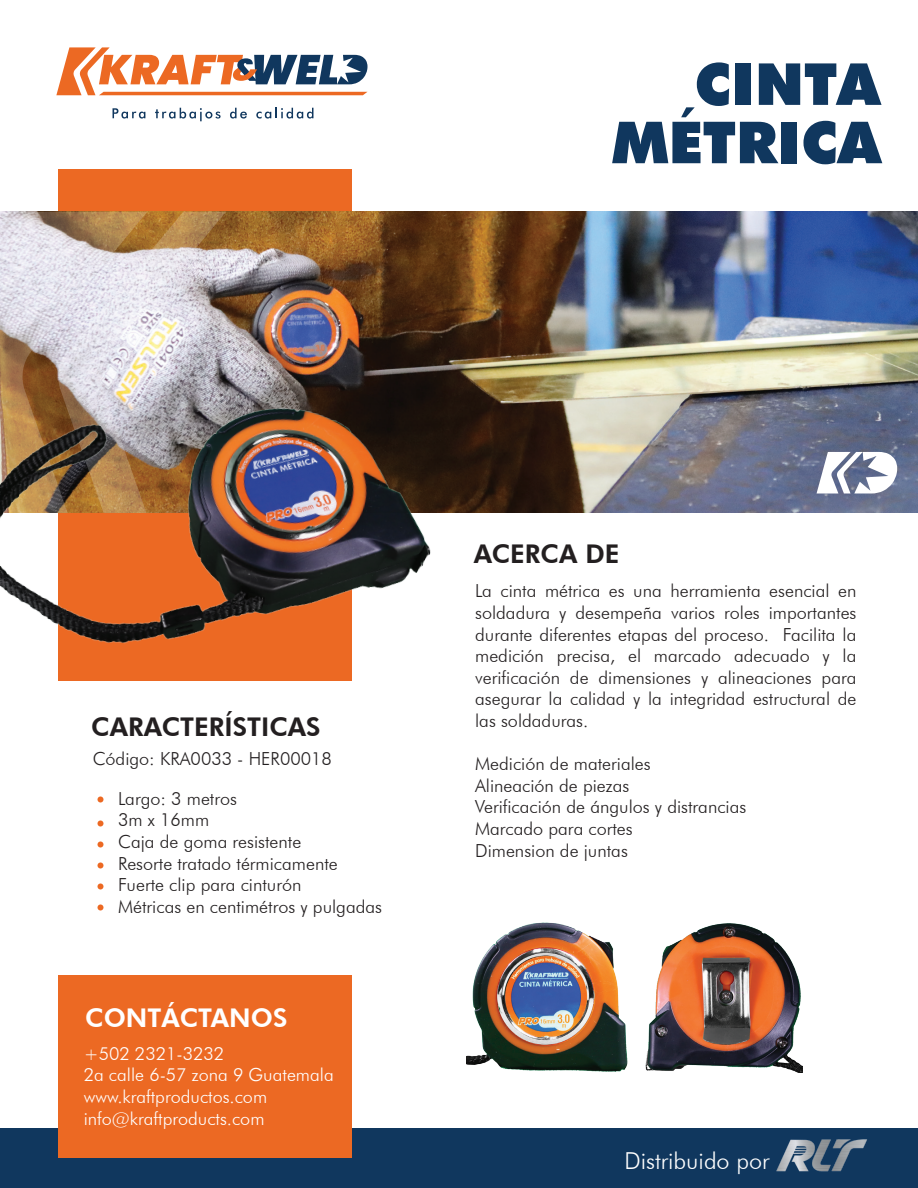
<style>
.page{position:relative;width:918px;height:1188px;background:#fff}
.page>*{position:absolute;margin:0;border:0;box-sizing:border-box;transform-origin:0 0}
.t1{font:900 58.05px/58.3px "Futura BT";color:#10375e;text-align:right}
.t2{font:800 25.8px "Futura BT";color:#231f20}
.t3{font:800 25.8px "Futura BT";color:#fff}
.t4{font:300 23.4px "Futura BT";color:#fff}
.t5{font:300 18px/21.6px "Futura BT";color:#231f20}
.t6{font:300 18px/21.6px "Futura BT";color:#fff}
</style>
<div class="page">
<img style="left:467px;top:922px;width:161px;height:150px">
<div style="left:58px;top:170px;width:294px;height:511px;background:#ec6923"></div>
<img style="left:226px;top:212px;width:692px;height:301px">
<div style="left:0;top:1128px;width:918px;height:60px;background:#10375e"></div>
<img style="left:776px;top:1139px;width:91px;height:33px">
<div style="left:58px;top:975px;width:294px;height:183px;background:#ec6923"></div>
<svg style="left:56px;top:47px;width:312px;height:48px"></svg>
<svg style="left:113px;top:108px;width:32px;height:11px"></svg>
<svg style="left:155px;top:108px;width:66px;height:13px"></svg>
<svg style="left:230px;top:108px;width:17px;height:11px"></svg>
<svg style="left:256px;top:108px;width:57px;height:11px"></svg>
<svg style="left:98px;top:796px;width:6px;height:6px"></svg>
<svg style="left:98px;top:842px;width:6px;height:6px"></svg>
<svg style="left:98px;top:904px;width:6px;height:6px"></svg>
<svg style="left:98px;top:884px;width:6px;height:6px"></svg>
<svg style="left:98px;top:820px;width:6px;height:6px"></svg>
<svg style="left:98px;top:862px;width:6px;height:6px"></svg>
<svg style="left:147px;top:212px;width:79px;height:133px"></svg>
<svg style="left:0;top:212px;width:147px;height:133px"></svg>
<svg style="left:817px;top:452px;width:80px;height:42px"></svg>
<img style="left:0;top:345px;width:462px;height:299px">
<img style="left:645px;top:923px;width:157px;height:150px">
<h1 class="t1" style="left:612px;top:55px;width:270px">CINTA<br>MÉTRICA</h1>
<h2 class="t2" style="left:91px;top:711px;width:231px">CARACTERÍSTICAS</h2>
<p class="t5" style="left:93px;top:748px;width:241px">Código: KRA0033 - HER00018</p>
<p class="t5" style="left:118px;top:788px;width:265px">Largo: 3 metros<br>3m x 16mm<br>Caja de goma resistente<br>Resorte tratado térmicamente<br>Fuerte clip para cinturón<br>Métricas en centimétros y pulgadas</p>
<h2 class="t3" style="left:85px;top:1002px;width:204px">CONTÁCTANOS</h2>
<p class="t6" style="left:84px;top:1043px;width:252px">+502 2321-3232<br>2a calle 6-57 zona 9 Guatemala www.kraftproductos.com info@kraftproducts.com</p>
<h2 class="t2" style="left:474px;top:538px;width:147px">ACERCA DE</h2>
<p class="t5" style="left:475px;top:580px;width:383px;text-align:justify">La cinta métrica es una herramienta esencial en soldadura y desempeña varios roles importantes durante diferentes etapas del proceso. Facilita la medición precisa, el marcado adecuado y la verificación de dimensiones y alineaciones para asegurar la calidad y la integridad estructural de las soldaduras.</p>
<p class="t5" style="left:475px;top:753px;width:273px">Medición de materiales<br>Alineación de piezas<br>Verificación de ángulos y distrancias<br>Marcado para cortes<br>Dimension de juntas</p>
<p class="t4" style="left:625px;top:1146px;width:146px">Distribuido por</p>
</div>
